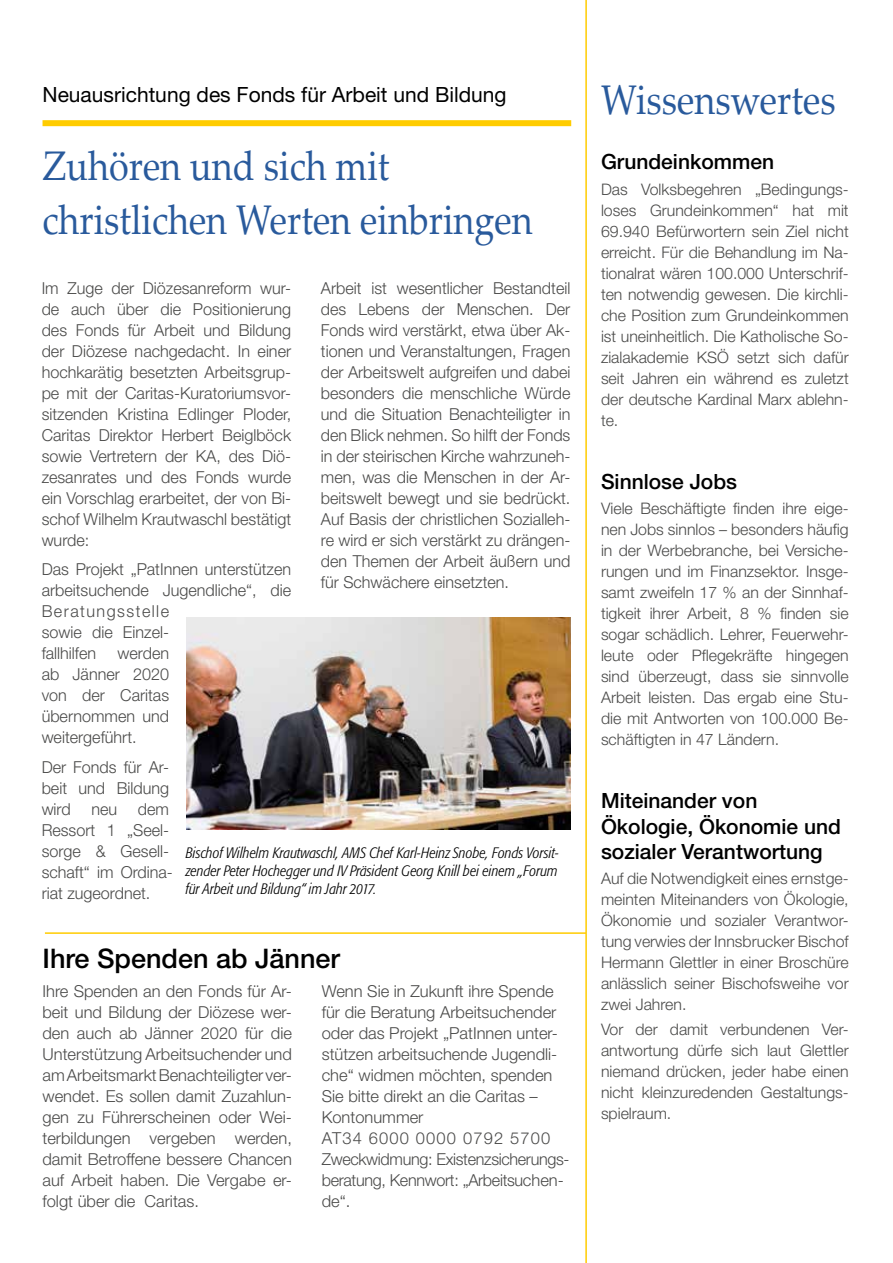
<style>
.page{position:relative;width:893px;height:1263px;background:#fff}
.page>*{position:absolute;margin:0;border:0;box-sizing:border-box;transform-origin:0 0}
.t1{font:41.4px/54px "Palatino Linotype";color:#295a9c;scale:.87 1}
.t2{font:500 27px "Helvetica Neue LT";color:#000}
.t3{font:500 21px/25.2px "Helvetica Neue LT";color:#000}
.t4{font:21px "Helvetica Neue LT";color:#000}
.t5{font:300 16.5px/21px "Helvetica Neue LT";color:#4a4a49;text-align:justify}
.t6{font:300 15.9px/21px "Helvetica Neue LT";color:#4a4a49;text-align:justify}
.t7{font:italic 300 condensed 15px/18px "Formata BQ";color:#000;text-align:justify}
</style>
<div class="page">
<hr style="left:585px;top:0;width:2px;height:1263px;background:#fc0">
<div style="left:43px;top:120px;width:528px;height:6px;background:#fc0"></div>
<hr style="left:45px;top:932px;width:541px;height:2px;background:#fc0">
<img style="left:186px;top:618px;width:385px;height:212px">
<p class="t4" style="left:43px;top:82px;width:466px">Neuausrichtung des Fonds für Arbeit und Bildung</p>
<h1 class="t1" style="left:601px;top:71px;width:271px">Wissenswertes</h1>
<h1 class="t1" style="left:43px;top:137px;width:565px">Zuhören und sich mit christlichen Werten einbringen</h1>
<p class="t3" style="left:601px;top:149px;width:175px">Grundeinkommen</p>
<p class="t6" style="left:601px;top:178px;width:249px">Das Volksbegehren „Bedingungs&shy;loses Grundeinkommen“ hat mit 69.940 Befürwortern sein Ziel nicht erreicht. Für die Behandlung im Na&shy;tionalrat wären 100.000 Unterschrif&shy;ten notwendig gewesen. Die kirchli&shy;che Position zum Grundeinkommen ist uneinheitlich. Die Katholische So&shy;zialakademie KSÖ setzt sich dafür seit Jahren ein während es zuletzt der deutsche Kardinal Marx ablehn&shy;te.</p>
<p class="t5" style="left:42px;top:277px;width:251px">Im Zuge der Diözesanreform wur&shy;de auch über die Positionierung des Fonds für Arbeit und Bildung der Diözese nachgedacht. In einer hochkarätig besetzten Arbeitsgrup&shy;pe mit der Caritas-Kuratoriumsvor&shy;sitzenden Kristina Edlinger Ploder, Caritas Direktor Herbert Beiglböck sowie Vertretern der KA, des Diö&shy;zesanrates und des Fonds wurde ein Vorschlag erarbeitet, der von Bi&shy;schof Wilhelm Krautwaschl bestätigt wurde:</p>
<p class="t5" style="left:42px;top:558px;width:251px;text-align:left">Das Projekt „PatInnen unterstützen arbeitsuchende Jugendliche“, die<br>Beratungsstelle<br>sowie die Einzel-<br>fallhilfen</p>
<p class="t5" style="left:321px;top:277px;width:251px">Arbeit ist wesentlicher Bestandteil des Lebens der Menschen. Der Fonds wird verstärkt, etwa über Ak&shy;tionen und Veranstaltungen, Fragen der Arbeitswelt aufgreifen und dabei besonders die menschliche Würde und die Situation Benachteiligter in den Blick nehmen. So hilft der Fonds in der steirischen Kirche wahrzuneh&shy;men, was die Menschen in der Ar&shy;beitswelt bewegt und sie bedrückt.<br>Auf Basis der christlichen Sozialleh&shy;re wird er sich verstärkt zu drängen&shy;den Themen der Arbeit äußern und für Schwächere einsetzten.</p>
<p class="t3" style="left:601px;top:469px;width:138px">Sinnlose Jobs</p>
<p class="t6" style="left:601px;top:498px;width:249px">Viele Beschäftigte finden ihre eige&shy;nen Jobs sinnlos – besonders häufig in der Werbebranche, bei Versiche&shy;rungen und im Finanzsektor. Insge&shy;samt zweifeln 17 % an der Sinnhaf&shy;tigkeit ihrer Arbeit, 8 % finden sie sogar schädlich. Lehrer, Feuerwehr&shy;leute oder Pflegekräfte hingegen sind überzeugt, dass sie sinnvolle Arbeit leisten. Das ergab eine Stu&shy;die mit Antworten von 100.000 Be&shy;schäftigten in 47 Ländern.</p>
<p class="t5" style="left:42px;top:642px;width:129px;text-indent:76px">werden ab Jänner 2020 von der Caritas übernommen und weitergeführt.</p>
<p class="t5" style="left:42px;top:756px;width:129px">Der Fonds für Ar&shy;beit und Bildung wird</p>
<p class="t3" style="left:601px;top:788px;width:242px">Miteinander von<br>Ökologie, Ökonomie und sozialer Verantwortung</p>
<p class="t6" style="left:601px;top:868px;width:249px">Auf die Notwendigkeit eines ernstge&shy;meinten Miteinanders von Ökologie, Ökonomie und sozialer Verantwor&shy;tung verwies der Innsbrucker Bischof Hermann Glettler in einer Broschüre anlässlich seiner Bischofsweihe vor zwei Jahren.</p>
<p class="t6" style="left:601px;top:1019px;width:249px">Vor der damit verbundenen Ver&shy;antwortung dürfe sich laut Glettler niemand drücken, jeder habe einen nicht kleinzuredenden Gestaltungs&shy;spielraum.</p>
<p class="t5" style="left:42px;top:798px;width:133px;text-align:left;text-indent:96px">dem<br>Ressort 1 „Seel&shy;sorge &amp; Gesell&shy;schaft“ im Ordina&shy;riat zugeordnet.</p>
<p class="t5" style="left:91px;top:798px;width:27px">neu</p>
<p class="t7" style="left:186px;top:844px;width:375px">Bischof Wilhelm Krautwaschl, AMS Chef Karl-Heinz Snobe, Fonds Vorsit&shy;zender Peter Hochegger und IV Präsident Georg Knill bei einem „Forum für Arbeit und Bildung“ im Jahr 2017.</p>
<h2 class="t2" style="left:43px;top:942px;width:299px">Ihre Spenden ab Jänner</h2>
<p class="t5" style="left:43px;top:980px;width:251px">Ihre Spenden an den Fonds für Ar&shy;beit und Bildung der Diözese wer&shy;den auch ab Jänner 2020 für die Unterstützung Arbeitsuchender und am Arbeitsmarkt Benachteiligter ver&shy;wendet. Es sollen damit Zuzahlun&shy;gen zu Führerscheinen oder Wei&shy;terbildungen vergeben werden, damit Betroffene bessere Chancen auf Arbeit haben. Die Vergabe er&shy;folgt über die Caritas.</p>
<p class="t5" style="left:322px;top:980px;width:249px;text-align:left">Wenn Sie in Zukunft ihre Spende für die Beratung Arbeitsuchender oder das Projekt „PatInnen unter&shy;stützen arbeitsuchende Jugendli&shy;che“ widmen möchten, spenden<br>Sie bitte direkt an die Caritas –<br>Kontonummer<br>AT34 6000 0000 0792 5700<br>Zweckwidmung: Existenzsicherungs&shy;beratung, Kennwort: „Arbeitsuchen&shy;de“.</p>
</div>
